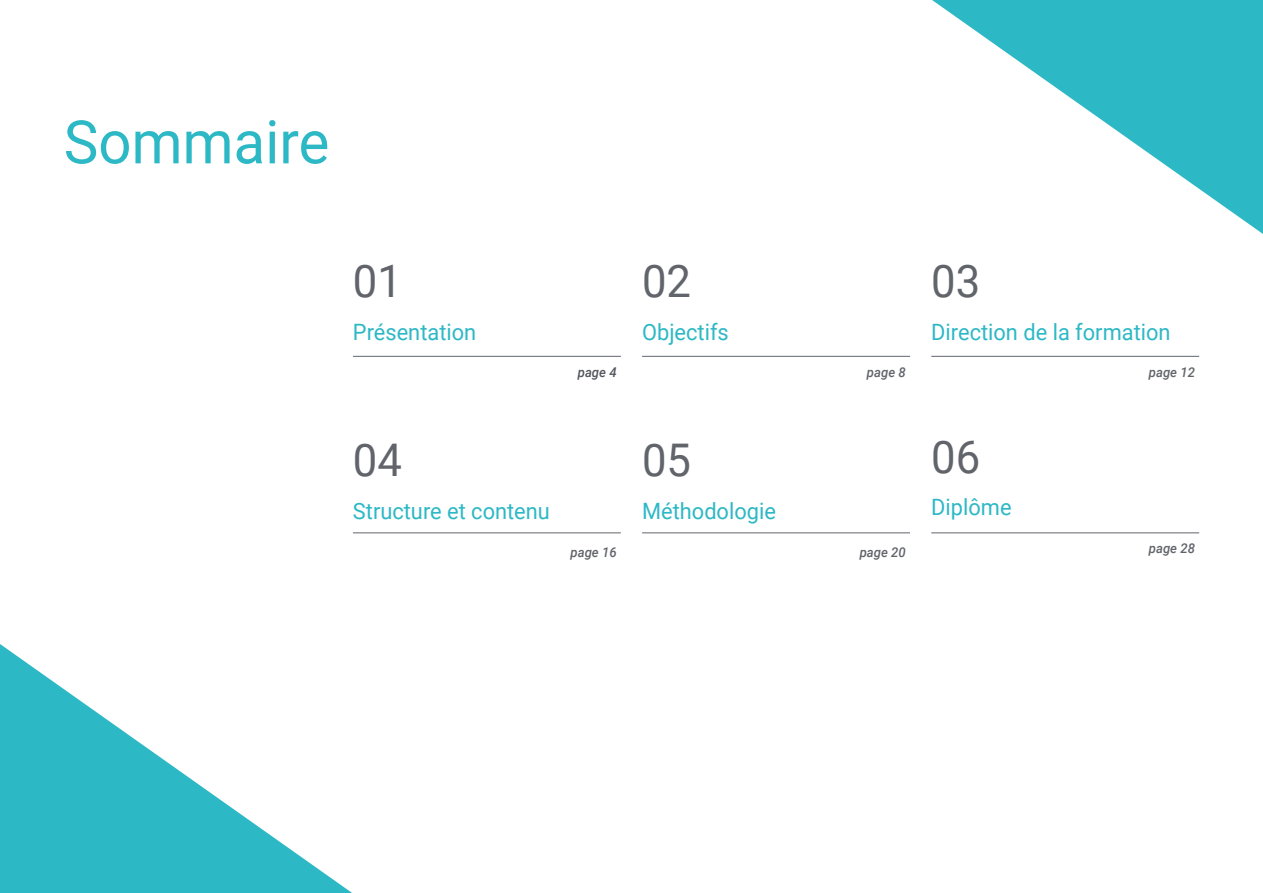
<style>
.page{position:relative;width:1263px;height:893px;background:#fff}
.page>*{position:absolute;margin:0;border:0;box-sizing:border-box;transform-origin:0 0}
.t1{font:60px "Roboto";color:#2db8c5}
.t2{font:45px "Roboto";color:#61646a}
.t3{font:22.5px "Roboto";color:#2db8c5}
.t4{font:italic 500 13.5px "Roboto";color:#61646a}
.t5{font:italic 500 13.5px "Roboto";color:#52555b}
</style>
<div class="page">
<svg style="left:0;top:644px;width:352px;height:249px"></svg>
<svg style="left:932px;top:0;width:331px;height:234px"></svg>
<hr style="left:353px;top:356px;width:268px;height:1px;background:#61646a">
<hr style="left:642px;top:532px;width:268px;height:1px;background:#61646a">
<hr style="left:642px;top:356px;width:268px;height:1px;background:#61646a">
<hr style="left:931px;top:532px;width:268px;height:1px;background:#61646a">
<hr style="left:353px;top:532px;width:268px;height:1px;background:#61646a">
<hr style="left:931px;top:356px;width:268px;height:1px;background:#61646a">
<h1 class="t1" style="left:64px;top:100px;width:267px">Sommaire</h1>
<h2 class="t2" style="left:353px;top:250px;width:51px">01</h2>
<h2 class="t2" style="left:642px;top:250px;width:51px">02</h2>
<h2 class="t2" style="left:931px;top:250px;width:51px">03</h2>
<p class="t3" style="left:353px;top:316px;width:125px">Présentation</p>
<p class="t3" style="left:642px;top:316px;width:88px">Objectifs</p>
<p class="t5" style="left:578px;top:363px;width:40px">page 4</p>
<p class="t4" style="left:867px;top:363px;width:40px">page 8</p>
<p class="t3" style="left:931px;top:316px;width:241px">Direction de la formation</p>
<p class="t4" style="left:1149px;top:363px;width:48px">page 12</p>
<h2 class="t2" style="left:353px;top:429px;width:51px">04</h2>
<h2 class="t2" style="left:931px;top:425px;width:51px">06</h2>
<p class="t3" style="left:642px;top:495px;width:135px">Méthodologie</p>
<h2 class="t2" style="left:642px;top:429px;width:51px">05</h2>
<p class="t3" style="left:353px;top:495px;width:198px">Structure et contenu</p>
<p class="t3" style="left:931px;top:491px;width:82px">Diplôme</p>
<p class="t4" style="left:570px;top:542px;width:48px">page 16</p>
<p class="t4" style="left:1149px;top:539px;width:48px">page 28</p>
<p class="t4" style="left:860px;top:542px;width:48px">page 20</p>
</div>
